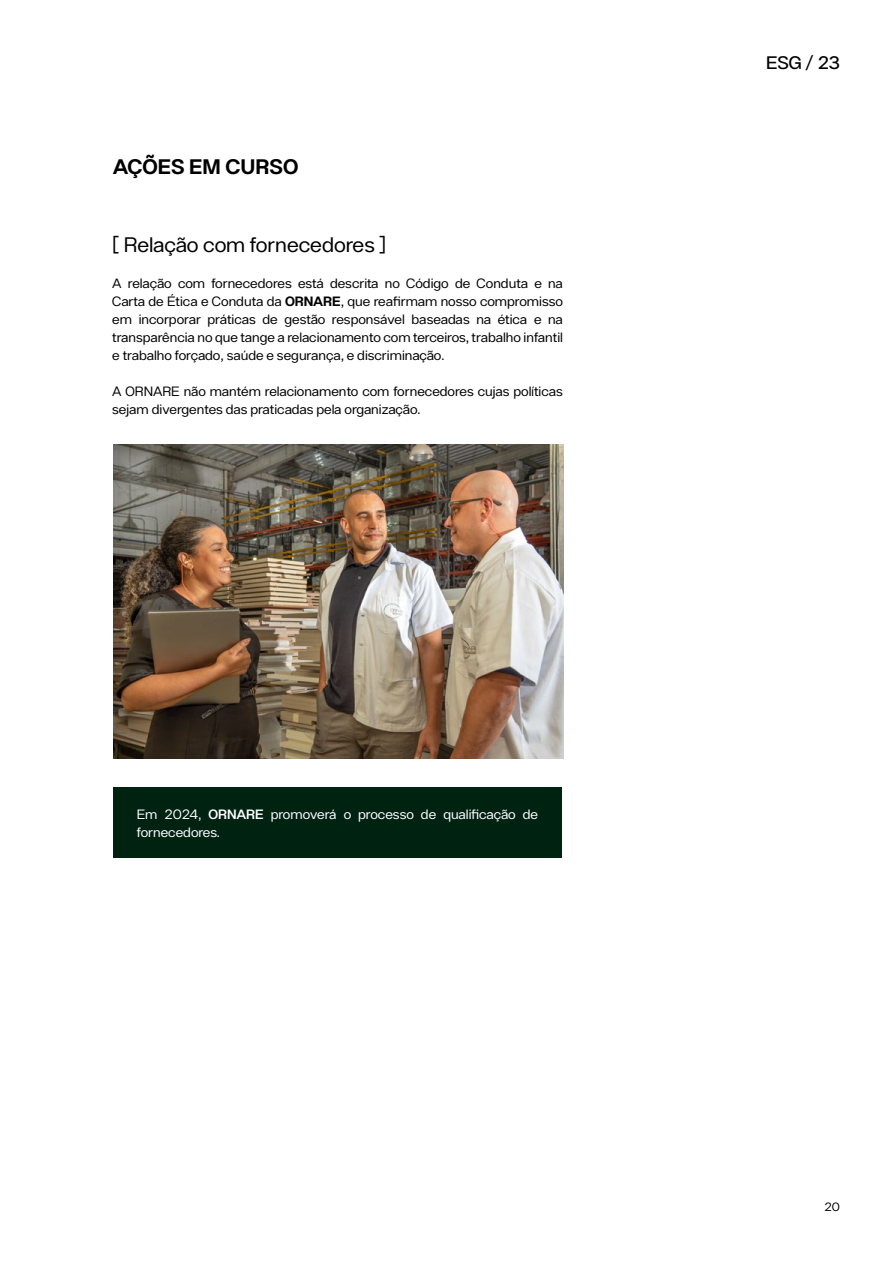
<style>
.page{position:relative;width:893px;height:1263px;background:#fff}
.page>*{position:absolute;margin:0;border:0;box-sizing:border-box;transform-origin:0 0}
.t1{font:21px "Helonik";color:#000}
.t2{font:700 21px "Helonik";color:#000}
.t3{font:500 18.15px "Helonik";color:#000}
.t4{font:13.5px/18px "Helonik";color:#000;text-align:justify}
.t5{font:13.5px/18px "Helonik";color:#fff}
.t6{font:12px "Helonik";color:#000}
.s1{font-weight:700}
.s2{font-weight:600}
</style>
<div class="page">
<img style="left:113px;top:444px;width:450px;height:315px">
<div style="left:113px;top:787px;width:449px;height:71px;background:#021"></div>
<h1 class="t2" style="left:113px;top:154px;width:187px">AÇÕES EM CURSO</h1>
<h1 class="t1" style="left:112px;top:232px;width:276px">[ Relação com fornecedores ]</h1>
<p class="t4" style="left:112px;top:274px;width:452px">A relação com fornecedores está descrita no Código de Conduta e na Carta de Ética e Conduta da <span class="s1">ORNARE</span>, que reafirmam nosso compromisso em incorporar práticas de gestão responsável baseadas na ética e na transparência no que tange a relacionamento com terceiros, trabalho infantil e trabalho forçado, saúde e segurança, e discriminação.</p>
<p class="t4" style="left:112px;top:382px;width:452px">A ORNARE não mantém relacionamento com fornecedores cujas políticas sejam divergentes das praticadas pela organização.</p>
<p class="t5" style="left:137px;top:805px;width:403px">Em 2024, <span class="s2">ORNARE</span> promoverá o processo de qualificação de fornecedores.</p>
<h2 class="t3" style="left:766px;top:52px;width:75px">ESG / 23</h2>
<p class="t6" style="left:824px;top:1200px;width:17px">20</p>
</div>
